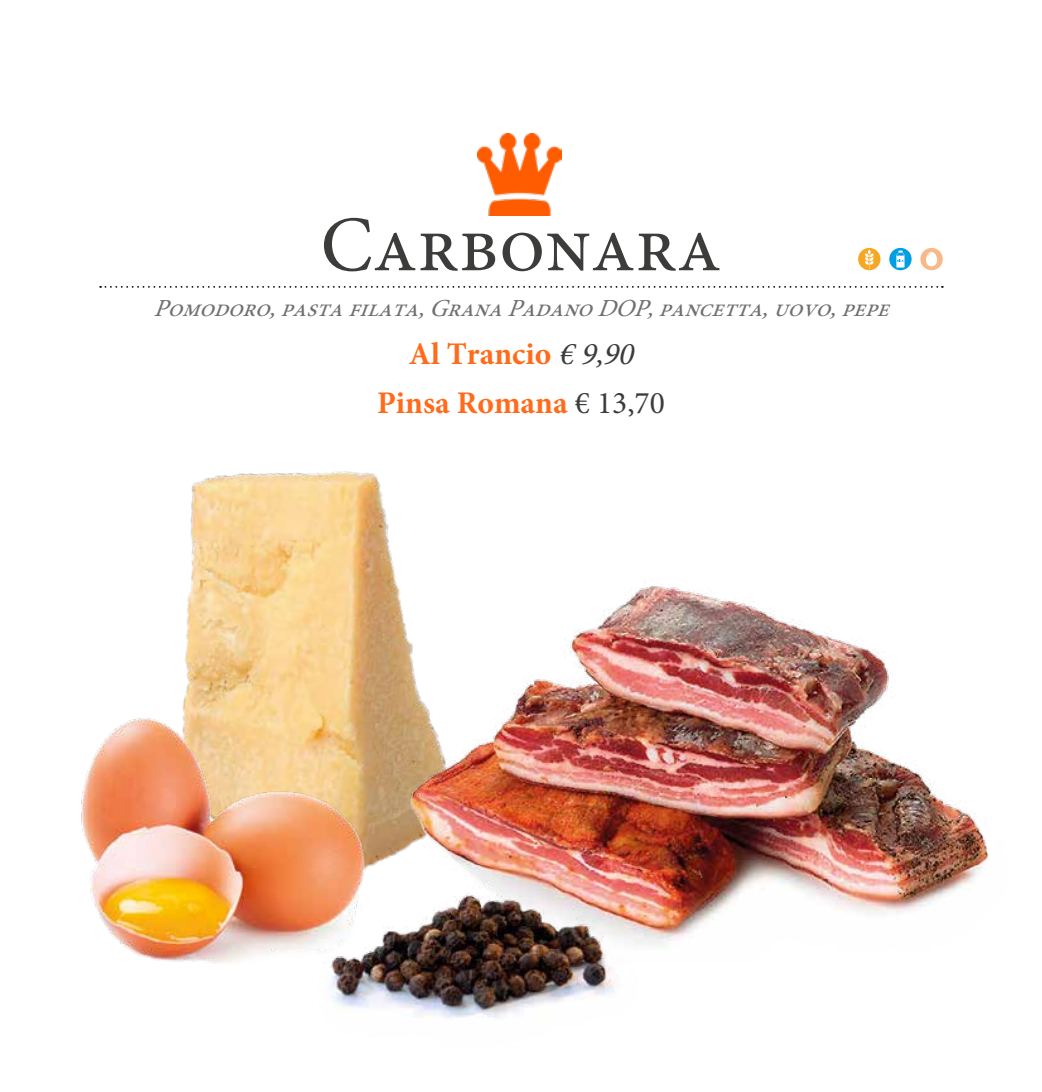
<style>
.page{position:relative;width:1042px;height:1092px;background:#fff}
.page>*{position:absolute;margin:0;border:0;box-sizing:border-box;transform-origin:0 0}
.t1{font:78.75px "Minion Pro";color:#3c3c3b}
.t2{font:700 31.5px/48.8px "Minion Pro";color:#ff6b1a;text-align:center}
.t3{font:italic 24.5px "Minion Pro";color:#706f6f}
.s1{font-weight:400;font-style:italic;color:#3c3c3b}
.s2{font-weight:400;color:#3c3c3b}
</style>
<div class="page">
<img style="left:182px;top:471px;width:208px;height:246px">
<img style="left:478px;top:133px;width:84px;height:82px">
<svg style="left:100px;top:286px;width:843px;height:2px"></svg>
<div style="left:920px;top:248px;width:23px;height:22px;background:#f8b887;border-radius:50%"></div>
<svg style="left:926px;top:251px;width:11px;height:15px"></svg>
<svg style="left:889px;top:248px;width:22px;height:22px"></svg>
<svg style="left:896px;top:250px;width:8px;height:17px"></svg>
<img style="left:81px;top:717px;width:271px;height:246px">
<img style="left:352px;top:547px;width:637px;height:400px">
<img style="left:292px;top:855px;width:345px;height:163px">
<div style="left:858px;top:248px;width:22px;height:22px;background:#f7a823;border-radius:50%"></div>
<svg style="left:865px;top:250px;width:8px;height:19px"></svg>
<h1 class="t1" style="left:320px;top:192px;width:402px">Carbonara</h1>
<p class="t3" style="left:154px;top:291px;width:748px">Pomodoro,pastafilata,GranaPadanoDOP,pancetta,uovo,pepe</p>
<p class="t2" style="left:377px;top:329px;width:289px">Al Trancio <span class="s1">€9,90<br></span>Pinsa Romana <span class="s2">€ 13,70</span></p>
</div>
